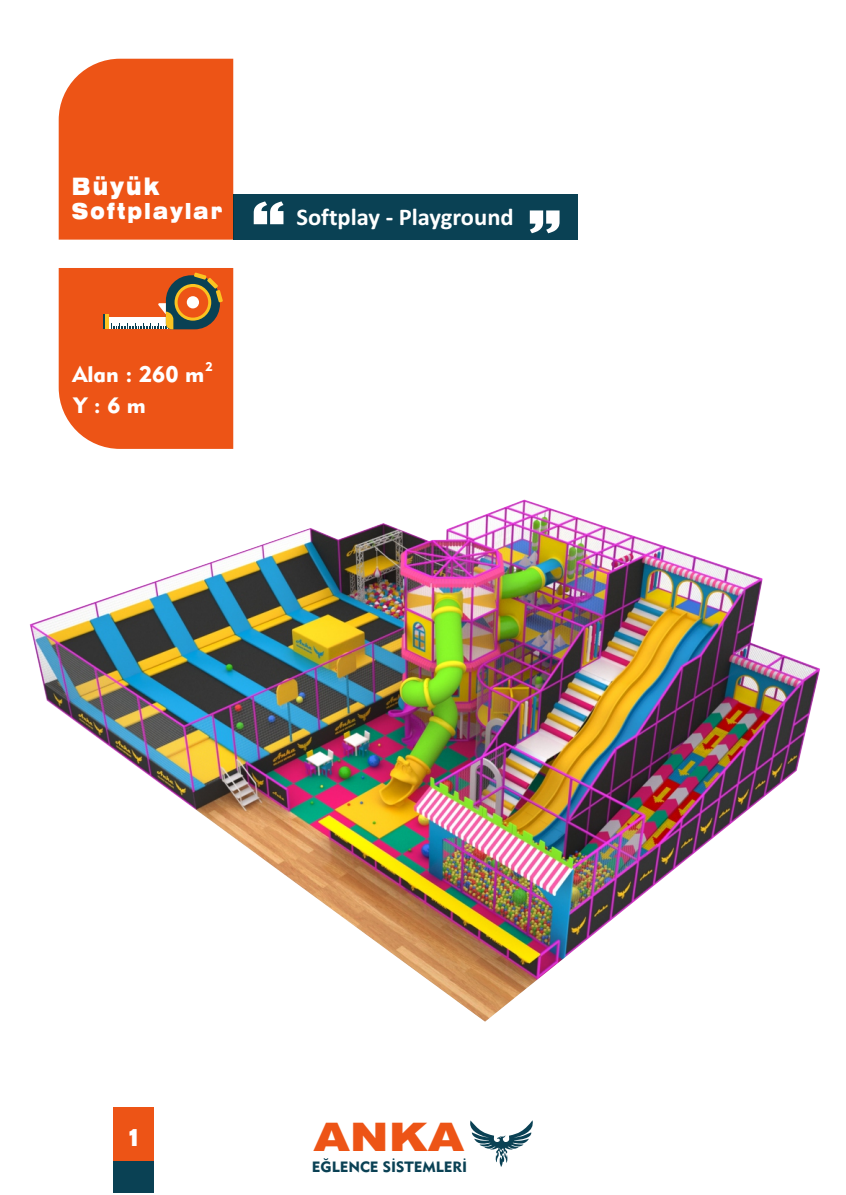
<style>
.page{position:relative;width:846px;height:1195px;background:#fff}
.page>*{position:absolute;margin:0;border:0;box-sizing:border-box;transform-origin:0 0}
.t1{font:900 39.4px "Arial";color:#ed5416;scale:1.19 1}
.t2{font:900 expanded 33px "Swiss 721 BT";color:#fff;scale:.77 1}
.t3{font:700 24px "Calibri";color:#fff}
.t4{font:900 expanded 24px "Swiss 721 BT";letter-spacing:.125em;color:#fff;scale:.77 1}
.t5{font:900 expanded 24px "Swiss 721 BT";letter-spacing:.125em;color:#fff;scale:.76 1}
.t6{font:22.2px "Geometric 415 BT Black A";color:#fff}
.t7{font:900 expanded 22px "Swiss 721 BT";letter-spacing:.125em;color:#fff;scale:.77 1}
.t8{font:22px "Geometric 415 BT Black A";color:#fff}
.t9{font:14.8px "Geometric 415 BT Black A";color:#0a4154}
.t10{font:12.4px "Geometric 415 BT Black A";color:#fff}
.s1{font-size:21.4px}
.s2{font-size:15px}
</style>
<div class="page">
<div style="left:114px;top:1108px;width:40px;height:85px;background:#ed5416"></div>
<svg style="left:470px;top:1120px;width:63px;height:47px"></svg>
<div style="left:114px;top:1161px;width:40px;height:32px;background:#0a4154"></div>
<img style="left:30px;top:499px;width:790px;height:522px">
<div style="left:233px;top:194px;width:345px;height:46px;background:#0a4154"></div>
<svg style="left:530px;top:210px;width:29px;height:23px"></svg>
<svg style="left:254px;top:201px;width:29px;height:23px"></svg>
<div style="left:59px;top:59px;width:174px;height:181px;background:#ed5416"></div>
<svg style="left:59px;top:268px;width:174px;height:181px;background:#e35d24"></svg>
<p class="t4" style="left:72px;top:176px;width:115px">Büyük</p>
<p class="t7" style="left:72px;top:202px;width:197px">Softplaylar</p>
<h2 class="t2" style="left:84px;top:180px;width:163px">300 <span class="s1">m</span><span class="s2">2</span></h2>
<p class="t10" style="left:205px;top:361px;width:9px">2</p>
<p class="t6" style="left:72px;top:365px;width:133px">Alan : 260 m</p>
<p class="t8" style="left:73px;top:396px;width:74px">Y : 6 m</p>
<p class="t3" style="left:296px;top:207px;width:219px">Softplay - Playground</p>
<p class="t5" style="left:125px;top:1127px;width:25px">1</p>
<h1 class="t1" style="left:314px;top:1122px;width:128px">ANKA</h1>
<p class="t9" style="left:312px;top:1160px;width:157px">EĞLENCE SİSTEMLERİ</p>
</div>
